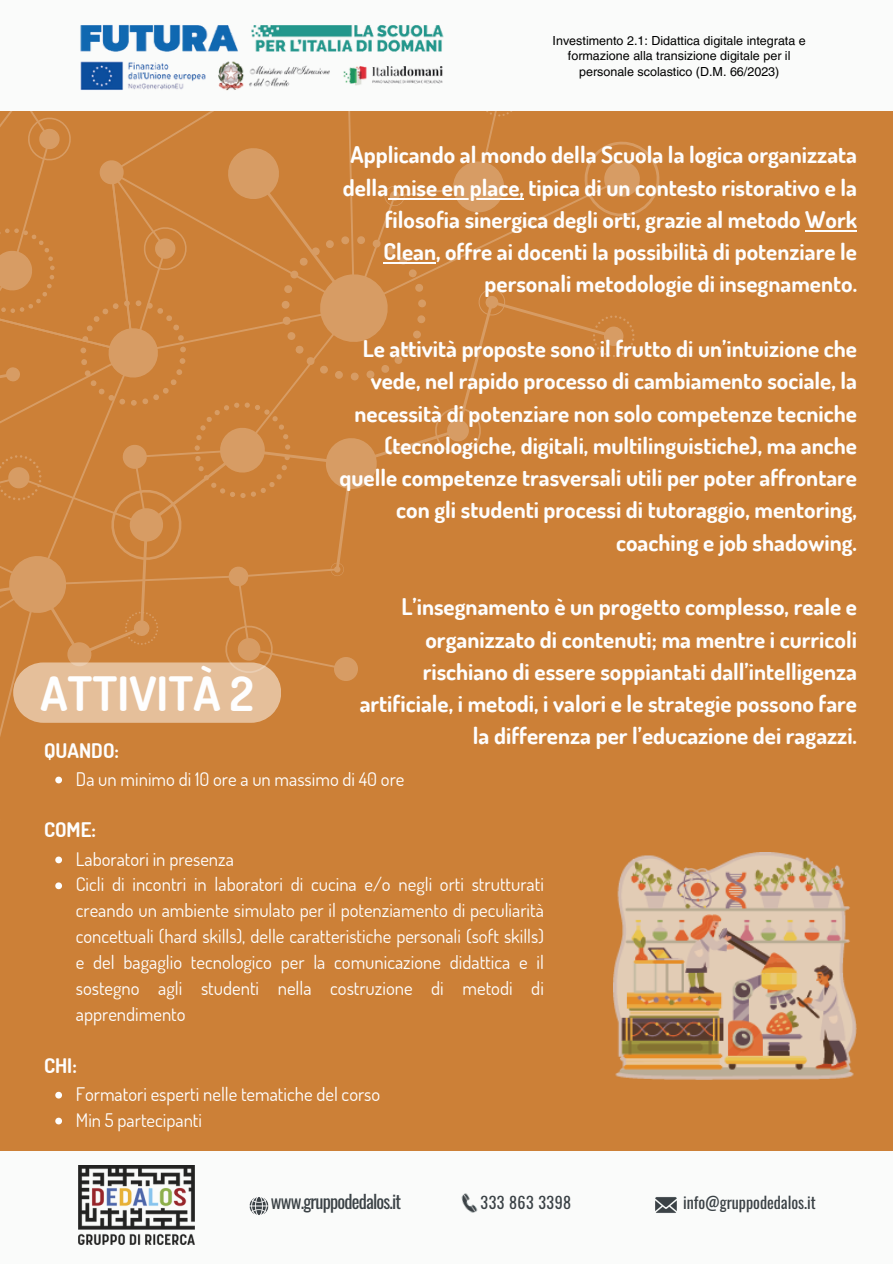
<style>
.page{position:relative;width:893px;height:1264px;background:#fff}
.page>*{position:absolute;margin:0;border:0;box-sizing:border-box;transform-origin:0 0}
.t1{font:700 47.25px "Dosis";color:#fefefe}
.t2{font:700 23.1px/32.2px "Dosis";color:#fefefe;text-align:right}
.t3{font:700 20.1px "Dosis";color:#fefefe}
.t4{font:18.75px/25.8px "Dosis";color:#fefefe;text-align:justify}
.t5{font:18.3px "Oswald";letter-spacing:-.045em;color:#3b4246}
.t6{font:16.05px "Oswald";color:#3b4246}
.t7{font:16.05px "Oswald";letter-spacing:.03em;color:#3b4246}
.t8{font:12.45px "Helvetica LT Pro";color:#000}
</style>
<div class="page">
<div style="left:0;top:0;width:892px;height:1263px;background:#cc8037"></div>
<div style="left:0;top:0;width:892px;height:110px;background:#fafbfa"></div>
<svg style="left:0;top:25px;width:680px;height:697px"></svg>
<img style="left:614px;top:852px;width:241px;height:227px">
<svg style="left:55px;top:776px;width:7px;height:7px"></svg>
<svg style="left:55px;top:856px;width:7px;height:7px"></svg>
<svg style="left:55px;top:882px;width:7px;height:7px"></svg>
<svg style="left:55px;top:1091px;width:7px;height:7px"></svg>
<svg style="left:55px;top:1117px;width:7px;height:7px"></svg>
<hr style="left:388px;top:197px;width:136px;height:2px;background:#fefefe">
<hr style="left:805px;top:230px;width:52px;height:2px;background:#fefefe">
<hr style="left:383px;top:262px;width:53px;height:2px;background:#fefefe">
<div style="left:0;top:1150px;width:892px;height:113px;background:#fafbfa"></div>
<img style="left:78px;top:1165px;width:116px;height:79px">
<img style="left:249px;top:1197px;width:20px;height:18px">
<img style="left:461px;top:1193px;width:17px;height:20px">
<img style="left:655px;top:1197px;width:22px;height:16px">
<p class="t8" style="left:552px;top:36px;width:255px">Investimento 2.1: Didattica digitale integrata e</p>
<p class="t8" style="left:568px;top:52px;width:224px">formazione alla transizione digitale per il</p>
<p class="t8" style="left:579px;top:67px;width:202px">personale scolastico (D.M. 66/2023)</p>
<p class="t2" style="left:343px;top:138px;width:515px;text-align:center">Applicando al mondo della Scuola la logica organizzata della mise en place, tipica di un contesto ristorativo e la</p>
<h3 class="t2" style="left:383px;top:203px;width:475px">filosofia sinergica degli orti, grazie al metodo Work<br>Clean, offre ai docenti la possibilità di potenziare le personali metodologie di insegnamento.</h3>
<h3 class="t2" style="left:362px;top:332px;width:496px">Le attività proposte sono il frutto di un’intuizione che</h3>
<p class="t2" style="left:339px;top:364px;width:519px">vede, nel rapido processo di cambiamento sociale, la necessità di potenziare non solo competenze tecniche (tecnologiche, digitali, multilinguistiche), ma anche quelle competenze trasversali utili per poter affrontare con gli studenti processi di tutoraggio, mentoring, coaching e job shadowing.</p>
<p class="t2" style="left:401px;top:590px;width:457px">L’insegnamento è un progetto complesso, reale e organizzato di contenuti; ma mentre i curricoli</p>
<p class="t2" style="left:360px;top:654px;width:498px">rischiano di essere soppiantati dall’intelligenza artificiale, i metodi, i valori e le strategie possono fare la differenza per l’educazione dei ragazzi.</p>
<p class="t1" style="left:40px;top:662px;width:215px">ATTIVITÀ 2</p>
<p class="t3" style="left:44px;top:736px;width:76px">QUANDO:</p>
<h1 class="t4" style="left:76px;top:765px;width:330px">Da un minimo di 10 ore a un massimo di 40 ore</h1>
<h2 class="t3" style="left:44px;top:816px;width:53px">COME:</h2>
<h2 class="t4" style="left:76px;top:845px;width:159px">Laboratori in presenza</h2>
<h2 class="t4" style="left:76px;top:871px;width:469px">Cicli di incontri in laboratori di cucina e/o negli orti strutturati creando un ambiente simulato per il potenziamento di peculiarità concettuali (hard skills), delle caratteristiche personali (soft skills) e del bagaglio tecnologico per la comunicazione didattica e il sostegno agli studenti nella costruzione di metodi di apprendimento</h2>
<h3 class="t3" style="left:44px;top:1051px;width:34px">CHI:</h3>
<p class="t4" style="left:76px;top:1080px;width:306px">Formatori esperti nelle tematiche del corso</p>
<h3 class="t4" style="left:76px;top:1106px;width:128px">Min 5 partecipanti</h3>
<p class="t5" style="left:271px;top:1186px;width:132px">www.gruppodedalos.it</p>
<p class="t7" style="left:480px;top:1189px;width:92px">333 863 3398</p>
<p class="t6" style="left:683px;top:1189px;width:134px">info@gruppodedalos.it</p>
</div>
